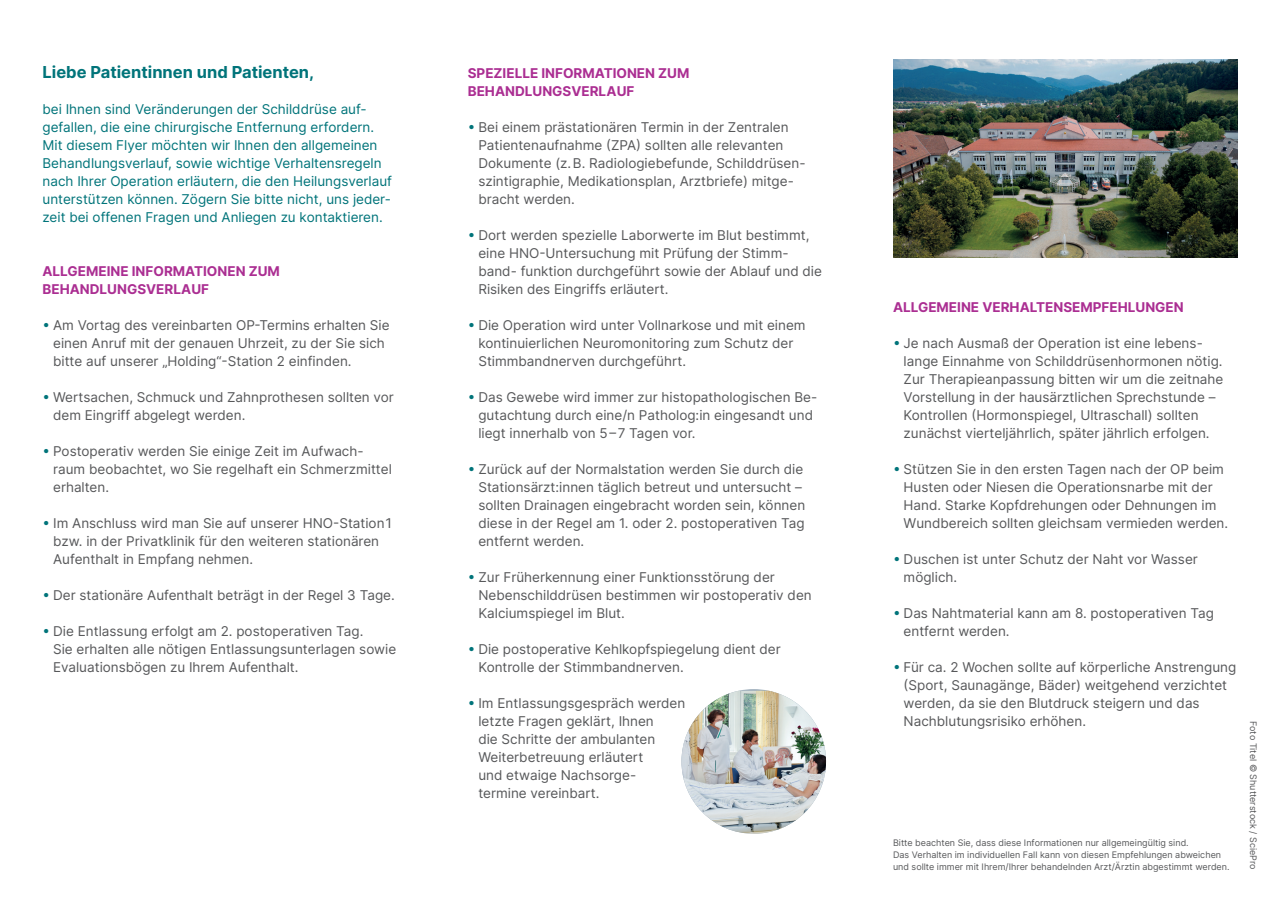
<style>
.page{position:relative;width:1280px;height:910px;background:#fff}
.page>*{position:absolute;margin:0;border:0;box-sizing:border-box;transform-origin:0 0}
.t1{font:700 16.5px "Inter";color:#00747a}
.t2{font:13.5px/18px "Inter";color:#57585a}
.t3{font:13.5px/18px "Inter";color:#00747a}
.t4{font:700 13.5px/18px "Inter";color:#ab2e92}
.t5{font:9px/12px "Inter";color:#57585a}
.s1{color:#00747a}
</style>
<div class="page">
<img style="left:681px;top:691px;width:145px;height:143px">
<img style="left:893px;top:60px;width:344px;height:198px">
<p class="t1" style="left:43px;top:60px;width:273px">Liebe Patientinnen und Patienten,</p>
<p class="t3" style="left:43px;top:99px;width:351px">bei Ihnen sind Veränderungen der Schilddrüse auf&shy;gefallen, die eine chirurgische Entfernung erfordern.<br>Mit diesem Flyer möchten wir Ihnen den allgemeinen Behandlungsverlauf, sowie wichtige Verhaltensregeln nach Ihrer Operation erläutern, die den Heilungsverlauf unterstützen können. Zögern Sie bitte nicht, uns jeder&shy;zeit bei offenen Fragen und Anliegen zu kontaktieren.</p>
<p class="t4" style="left:43px;top:261px;width:239px">ALLGEMEINE INFORMATIONEN ZUM<br>BEHANDLUNGSVERLAUF</p>
<p class="t2" style="left:53px;top:315px;width:338px;text-indent:-11px"><span class="s1">բ</span> Am Vortag des vereinbarten OP-Termins erhalten Sie einen Anruf mit der genauen Uhrzeit, zu der Sie sich bitte auf unserer „Holding“-Station 2 einfinden.</p>
<p class="t2" style="left:53px;top:387px;width:342px;text-indent:-11px"><span class="s1">բ</span> Wertsachen, Schmuck und Zahnprothesen sollten vor dem Eingriff abgelegt werden.</p>
<p class="t2" style="left:53px;top:441px;width:340px;text-indent:-11px"><span class="s1">բ</span> Postoperativ werden Sie einige Zeit im Aufwach&shy;raum beobachtet, wo Sie regelhaft ein Schmerzmittel erhalten.</p>
<p class="t2" style="left:53px;top:513px;width:340px;text-indent:-11px"><span class="s1">բ</span> Im Anschluss wird man Sie auf unserer HNO-Station 1 bzw. in der Privatklinik für den weiteren stationären<br>Aufenthalt in Empfang nehmen.</p>
<p class="t2" style="left:43px;top:585px;width:354px"><span class="s1">բ</span> Der stationäre Aufenthalt beträgt in der Regel 3 Tage.</p>
<p class="t2" style="left:53px;top:621px;width:345px;text-indent:-11px"><span class="s1">բ</span> Die Entlassung erfolgt am 2. postoperativen Tag.<br>Sie erhalten alle nötigen Entlassungsunterlagen sowie<br>Evaluationsbögen zu Ihrem Aufenthalt.</p>
<p class="t4" style="left:468px;top:63px;width:223px">SPEZIELLE INFORMATIONEN ZUM<br>BEHANDLUNGSVERLAUF</p>
<p class="t2" style="left:478px;top:117px;width:329px;text-indent:-11px"><span class="s1">բ</span> Bei einem prästationären Termin in der Zentralen Patientenaufnahme (ZPA) sollten alle relevanten Dokumente (z.B. Radiologiebefunde, Schilddrüsen&shy;szintigraphie, Medikationsplan, Arztbriefe) mitge&shy;bracht werden.</p>
<p class="t2" style="left:478px;top:225px;width:345px;text-indent:-11px"><span class="s1">բ</span> Dort werden spezielle Laborwerte im Blut bestimmt, eine HNO-Untersuchung mit Prüfung der Stimm&shy;band- funktion durchgeführt sowie der Ablauf und die Risiken des Eingriffs erläutert.</p>
<p class="t2" style="left:478px;top:315px;width:329px;text-indent:-11px"><span class="s1">բ</span> Die Operation wird unter Vollnarkose und mit einem kontinuierlichen Neuromonitoring zum Schutz der<br>Stimmbandnerven durchgeführt.</p>
<p class="t2" style="left:478px;top:387px;width:340px;text-indent:-11px"><span class="s1">բ</span> Das Gewebe wird immer zur histopathologischen Be&shy;gutachtung durch eine/n Patholog:in eingesandt und liegt innerhalb von 5–7 Tagen vor.</p>
<p class="t2" style="left:478px;top:459px;width:328px;text-indent:-11px"><span class="s1">բ</span> Zurück auf der Normalstation werden Sie durch die Stationsärzt:innen täglich betreut und untersucht – sollten Drainagen eingebracht worden sein, können diese in der Regel am 1. oder 2. postoperativen Tag entfernt werden.</p>
<p class="t2" style="left:478px;top:567px;width:335px;text-indent:-11px"><span class="s1">բ</span> Zur Früherkennung einer Funktionsstörung der<br>Nebenschilddrüsen bestimmen wir postoperativ den<br>Kalciumspiegel im Blut.</p>
<p class="t2" style="left:478px;top:639px;width:304px;text-indent:-11px"><span class="s1">բ</span> Die postoperative Kehlkopfspiegelung dient der<br>Kontrolle der Stimmbandnerven.</p>
<p class="t2" style="left:478px;top:693px;width:208px;text-indent:-11px"><span class="s1">բ</span> Im Entlassungsgespräch werden letzte Fragen geklärt, Ihnen<br>die Schritte der ambulanten<br>Weiterbetreuung erläutert<br>und etwaige Nachsorge&shy;termine vereinbart.</p>
<p class="t4" style="left:893px;top:297px;width:292px">ALLGEMEINE VERHALTENSEMPFEHLUNGEN</p>
<p class="t2" style="left:904px;top:333px;width:321px;text-indent:-11px"><span class="s1">բ</span> Je nach Ausmaß der Operation ist eine lebens&shy;lange Einnahme von Schilddrüsenhormonen nötig.<br>Zur Therapieanpassung bitten wir um die zeitnahe Vorstellung in der hausärztlichen Sprechstunde – Kontrollen (Hormonspiegel, Ultraschall) sollten zunächst vierteljährlich, später jährlich erfolgen.</p>
<p class="t2" style="left:904px;top:459px;width:326px;text-indent:-11px"><span class="s1">բ</span> Stützen Sie in den ersten Tagen nach der OP beim Husten oder Niesen die Operationsnarbe mit der Hand. Starke Kopfdrehungen oder Dehnungen im Wundbereich sollten gleichsam vermieden werden.</p>
<p class="t2" style="left:904px;top:549px;width:296px;text-indent:-11px"><span class="s1">բ</span> Duschen ist unter Schutz der Naht vor Wasser möglich.</p>
<p class="t2" style="left:904px;top:603px;width:312px;text-indent:-11px"><span class="s1">բ</span> Das Nahtmaterial kann am 8. postoperativen Tag entfernt werden.</p>
<p class="t2" style="left:904px;top:657px;width:334px;text-indent:-11px"><span class="s1">բ</span> Für ca. 2 Wochen sollte auf körperliche Anstrengung (Sport, Saunagänge, Bäder) weitgehend verzichtet werden, da sie den Blutdruck steigern und das Nachblutungsrisiko erhöhen.</p>
<p class="t5" style="left:893px;top:836px;width:338px">Bitte beachten Sie, dass diese Informationen nur allgemeingültig sind.<br>Das Verhalten im individuellen Fall kann von diesen Empfehlungen abweichen und sollte immer mit Ihrem/Ihrer behandelnden Arzt/Ärztin abgestimmt werden.</p>
<p class="t5" style="left:1259px;top:721px;width:150px;rotate:90deg">Foto Titel © Shutterstock / SciePro</p>
</div>
